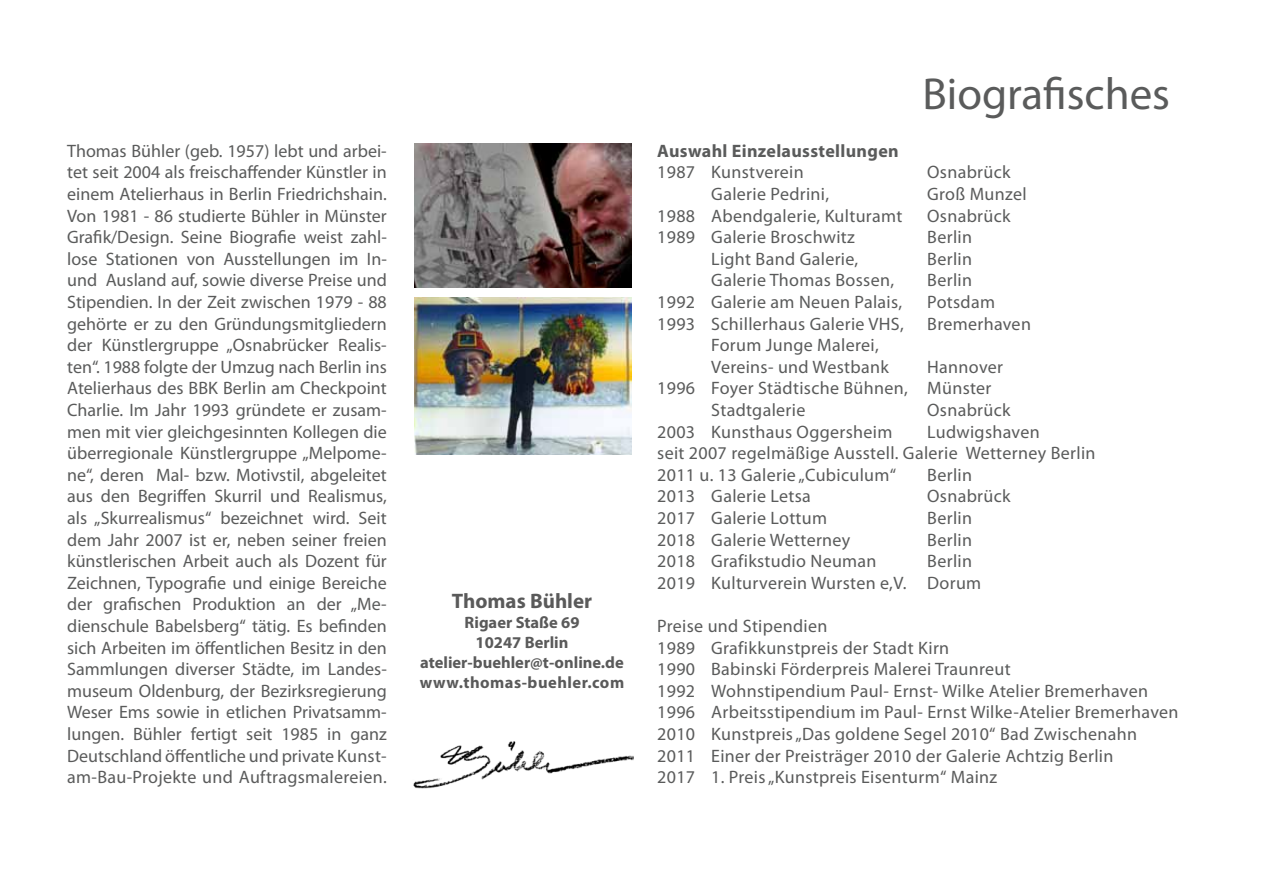
<style>
.page{position:relative;width:1263px;height:893px;background:#fff}
.page>*{position:absolute;margin:0;border:0;box-sizing:border-box;transform-origin:0 0}
.t1{font:45px "Myriad Pro";color:#5a5b5b}
.t2{font:700 21px "Myriad Pro";color:#5a5a5a}
.t3{font:18px/21.6px "Myriad Pro";letter-spacing:.02em;color:#5a5b5b}
.t4{font:700 18px "Myriad Pro";letter-spacing:.02em;color:#5a5b5b}
.t5{font:700 16.5px/19.8px "Myriad Pro";color:#5a5a5a;text-align:center}
</style>
<div class="page">
<img style="left:415px;top:297px;width:217px;height:157px">
<img style="left:415px;top:143px;width:217px;height:145px">
<img style="left:413px;top:741px;width:221px;height:48px">
<p class="t3" style="left:67px;top:140px;width:321px;text-align:justify">Thomas Bühler (geb. 1957) lebt und arbei&shy;tet seit 2004 als freischaffender Künstler in einem Atelierhaus in Berlin Friedrichshain.<br>Von 1981 - 86 studierte Bühler in Münster Grafik/Design. Seine Biografie weist zahl&shy;lose Stationen von Ausstellungen im In&shy;und Ausland auf, sowie diverse Preise und Stipendien. In der Zeit zwischen 1979 - 88 gehörte er zu den Gründungsmitgliedern der Künstlergruppe „Osnabrücker Realis&shy;ten“. 1988 folgte der Umzug nach Berlin ins Atelierhaus des BBK Berlin am Checkpoint Charlie. Im Jahr 1993 gründete er zusam&shy;men mit vier gleichgesinnten Kollegen die überregionale Künstlergruppe „Melpome&shy;ne“, deren Mal- bzw. Motivstil, abgeleitet aus den Begriffen Skurril und Realismus, als „Skurrealismus“ bezeichnet wird. Seit dem Jahr 2007 ist er, neben seiner freien künstlerischen Arbeit auch als Dozent für Zeichnen, Typografie und einige Bereiche der grafischen Produktion an der „Me&shy;dienschule Babelsberg“ tätig. Es befinden sich Arbeiten im öffentlichen Besitz in den Sammlungen diverser Städte, im Landes&shy;museum Oldenburg, der Bezirksregierung Weser Ems sowie in etlichen Privatsamm&shy;lungen. Bühler fertigt seit 1985 in ganz Deutschland öffentliche und private Kunst&shy;am-Bau-Projekte und Auftragsmalereien.</p>
<p class="t2" style="left:452px;top:588px;width:142px">Thomas Bühler</p>
<p class="t5" style="left:420px;top:612px;width:206px">Rigaer Staße 69<br>10247 Berlin atelier-buehler@t-online.de www.thomas-buehler.com</p>
<h1 class="t1" style="left:922px;top:66px;width:249px">Biografisches</h1>
<p class="t4" style="left:657px;top:139px;width:243px">Auswahl Einzelausstellungen</p>
<p class="t3" style="left:657px;top:161px;width:148px">1987 Kunstverein</p>
<p class="t3" style="left:927px;top:161px;width:85px">Osnabrück</p>
<p class="t3" style="left:711px;top:183px;width:119px">Galerie Pedrini,</p>
<p class="t3" style="left:927px;top:183px;width:101px">Groß Munzel</p>
<p class="t3" style="left:657px;top:205px;width:247px">1988 Abendgalerie, Kulturamt</p>
<p class="t3" style="left:927px;top:205px;width:85px">Osnabrück</p>
<p class="t3" style="left:657px;top:226px;width:199px">1989 Galerie Broschwitz</p>
<p class="t3" style="left:927px;top:226px;width:46px">Berlin</p>
<p class="t3" style="left:711px;top:248px;width:149px">Light Band Galerie,</p>
<p class="t3" style="left:927px;top:248px;width:46px">Berlin</p>
<p class="t3" style="left:711px;top:269px;width:184px">Galerie Thomas Bossen,</p>
<p class="t3" style="left:927px;top:269px;width:46px">Berlin</p>
<p class="t3" style="left:657px;top:291px;width:246px">1992 Galerie am Neuen Palais,</p>
<p class="t3" style="left:927px;top:291px;width:69px">Potsdam</p>
<p class="t3" style="left:657px;top:313px;width:248px">1993 Schillerhaus Galerie VHS,</p>
<p class="t3" style="left:927px;top:313px;width:105px">Bremerhaven</p>
<p class="t3" style="left:711px;top:334px;width:179px">Forum Junge Malerei,<br>Vereins- und Westbank</p>
<p class="t3" style="left:927px;top:356px;width:77px">Hannover</p>
<p class="t3" style="left:657px;top:377px;width:336px">1996 Foyer Städtische Bühnen, Münster</p>
<p class="t3" style="left:711px;top:399px;width:96px">Stadtgalerie</p>
<p class="t3" style="left:927px;top:399px;width:85px">Osnabrück</p>
<p class="t3" style="left:657px;top:421px;width:237px">2003 Kunsthaus Oggersheim</p>
<p class="t3" style="left:657px;top:421px;width:440px;text-indent:270px">Ludwigshaven<br>seit 2007 regelmäßige Ausstell. Galerie Wetterney Berlin<br>2011 u. 13 Galerie „Cubiculum“</p>
<p class="t3" style="left:927px;top:464px;width:46px">Berlin</p>
<p class="t3" style="left:657px;top:485px;width:155px">2013 Galerie Letsa</p>
<p class="t3" style="left:927px;top:485px;width:85px">Osnabrück</p>
<p class="t3" style="left:657px;top:507px;width:171px">2017 Galerie Lottum</p>
<p class="t3" style="left:927px;top:507px;width:46px">Berlin</p>
<p class="t3" style="left:657px;top:529px;width:195px">2018 Galerie Wetterney</p>
<p class="t3" style="left:927px;top:529px;width:46px">Berlin</p>
<p class="t3" style="left:657px;top:550px;width:221px">2018 Grafikstudio Neuman</p>
<p class="t3" style="left:657px;top:550px;width:326px;text-indent:270px">Berlin<br>2019 Kulturverein Wursten e,V. Dorum</p>
<p class="t3" style="left:657px;top:615px;width:523px">Preise und Stipendien<br>1989 Grafikkunstpreis der Stadt Kirn<br>1990 Babinski Förderpreis Malerei Traunreut<br>1992 Wohnstipendium Paul- Ernst- Wilke Atelier Bremerhaven 1996 Arbeitsstipendium im Paul- Ernst Wilke-Atelier Bremerhaven 2010 Kunstpreis „Das goldene Segel 2010“ Bad Zwischenahn 2011 Einer der Preisträger 2010 der Galerie Achtzig Berlin<br>2017 1. Preis „Kunstpreis Eisenturm“ Mainz</p>
</div>
